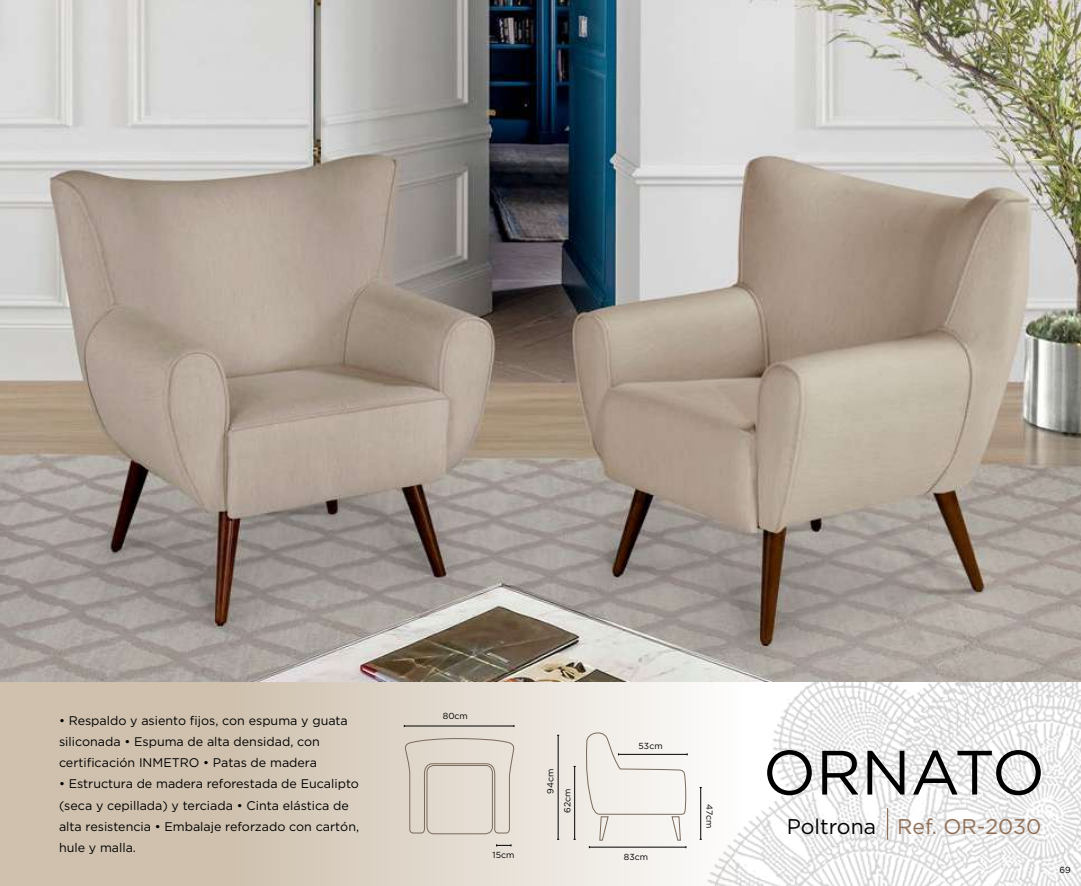
<style>
.page{position:relative;width:1081px;height:886px;background:#fff}
.page>*{position:absolute;margin:0;border:0;box-sizing:border-box;transform-origin:0 0}
.t1{font:62.5px "Gotham";color:#000}
.t2{font:21.25px "Gotham";color:#906f56}
.t3{font:12.5px/21.2px "Gotham";color:#000}
.t4{font:8.75px/17.1px "Gotham";color:#000}
.s1{color:#000}
</style>
<div class="page">
<svg style="left:0;top:681px;width:625px;height:205px;background:#d7ccbd"></svg>
<img style="left:625px;top:681px;width:456px;height:205px">
<hr style="left:887px;top:808px;width:1px;height:32px;background:#906f56">
<img style="left:0;top:0;width:1081px;height:681px">
<hr style="left:558px;top:735px;width:1px;height:104px;background:#000">
<hr style="left:574px;top:766px;width:1px;height:73px;background:#000">
<hr style="left:700px;top:787px;width:1px;height:52px;background:#000">
<hr style="left:404px;top:726px;width:110px;height:1px;background:#000">
<svg style="left:496px;top:844px;width:16px;height:2px"></svg>
<svg style="left:585px;top:729px;width:103px;height:119px"></svg>
<svg style="left:405px;top:737px;width:110px;height:97px;background:#dcd4c9"></svg>
<p class="t4" style="left:443px;top:707px;width:27px">80cm</p>
<p class="t3" style="left:59px;top:709px;width:290px">• Respaldo y asiento fijos, con espuma y guata siliconada • Espuma de alta densidad, con certificación INMETRO • Patas de madera</p>
<p class="t3" style="left:59px;top:773px;width:301px">• Estructura de madera reforestada de Eucalipto (seca y cepillada) y terciada • Cinta elástica de alta resistencia • Embalaje reforzado con cartón, hule y malla.</p>
<p class="t4" style="left:542px;top:813px;width:45px;text-indent:19px;rotate:-90deg">94cm<br>62cm</p>
<p class="t4" style="left:492px;top:846px;width:23px">15cm</p>
<p class="t4" style="left:638px;top:737px;width:25px">53cm</p>
<p class="t4" style="left:624px;top:848px;width:26px">83cm</p>
<p class="t4" style="left:718px;top:804px;width:26px;rotate:90deg">47cm</p>
<h1 class="t1" style="left:763px;top:738px;width:284px">ORNATO</h1>
<h2 class="t2" style="left:787px;top:815px;width:256px"><span class="s1">Poltrona</span> Ref. OR-2030</h2>
<p class="t4" style="left:1059px;top:861px;width:13px">69</p>
</div>
